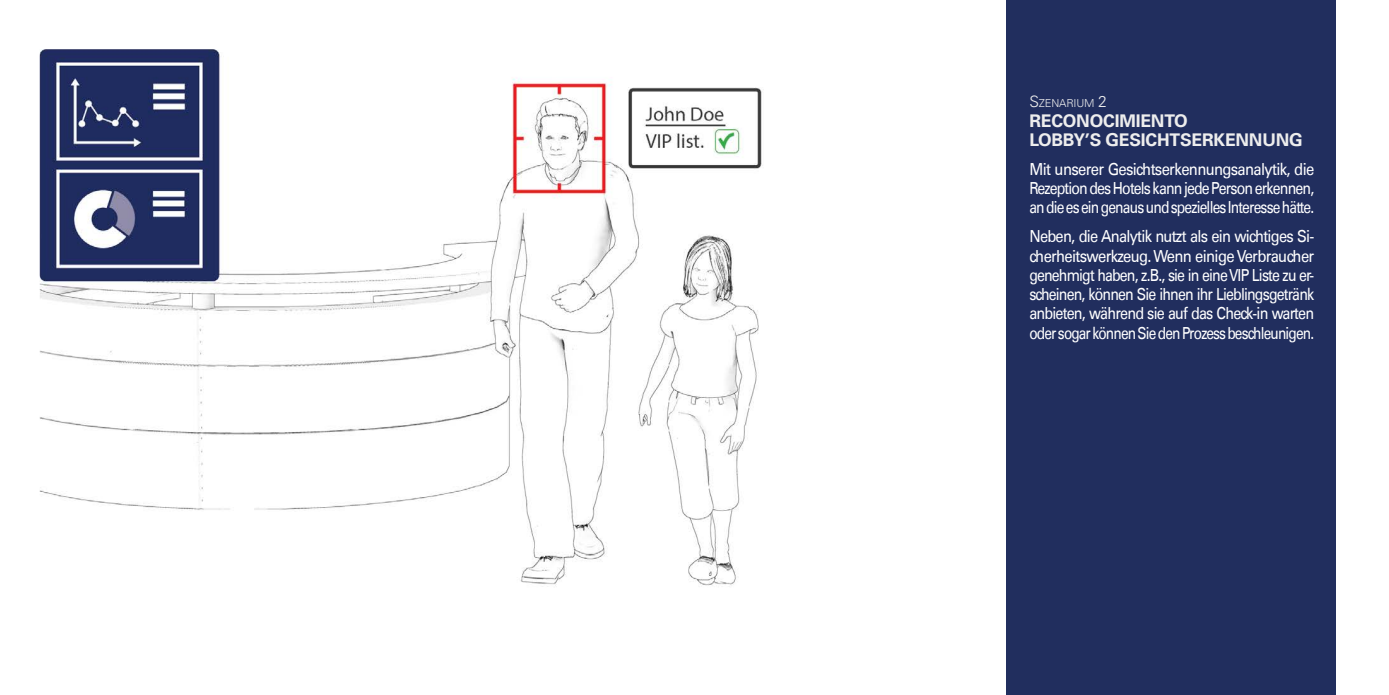
<style>
.page{position:relative;width:1389px;height:695px;background:#fff}
.page>*{position:absolute;margin:0;border:0;box-sizing:border-box;transform-origin:0 0}
.t1{font:700 17.5px/19.2px "Univers LT";letter-spacing:-.01em;color:#ededed}
.t2{font:16.62px/19.2px "Univers LT";letter-spacing:-.06em;color:#fff;text-align:justify;scale:.88 1}
.t3{font:16.62px/19.2px "Univers LT";letter-spacing:-.06em;color:#fff;text-align:justify;scale:.89 1}
.t4{font:300 11.03px "Univers LT";letter-spacing:-.015em;color:#ededed}
.s1{font-size:15.75px}
</style>
<div class="page">
<div style="left:1006px;top:0;width:330px;height:694px;background:#212e5e"></div>
<img style="left:40px;top:50px;width:723px;height:536px">
<p class="t4" style="left:1029px;top:97px;width:79px"><span class="s1">S</span>ZENARIUM <span class="s1">2</span></p>
<p class="t1" style="left:1029px;top:111px;width:275px">RECONOCIMIENTO<br>LOBBY’S GESICHTSERKENNUNG</p>
<p class="t3" style="left:1029px;top:159px;width:322px">Mit unserer Gesichtserkennungsanalytik, die Rezeption des Hotels kann jede Person erkennen, an die es ein genaus und spezielles Interesse hätte.</p>
<p class="t2" style="left:1029px;top:227px;width:325px">Neben, die Analytik nutzt als ein wichtiges Si&shy;cherheitswerkzeug. Wenn einige Verbraucher genehmigt haben, z.B., sie in eine VIP Liste zu er&shy;scheinen, können Sie ihnen ihr Lieblingsgetränk anbieten, während sie auf das Check-in warten oder sogar können Sie den Prozess beschleunigen.</p>
</div>
